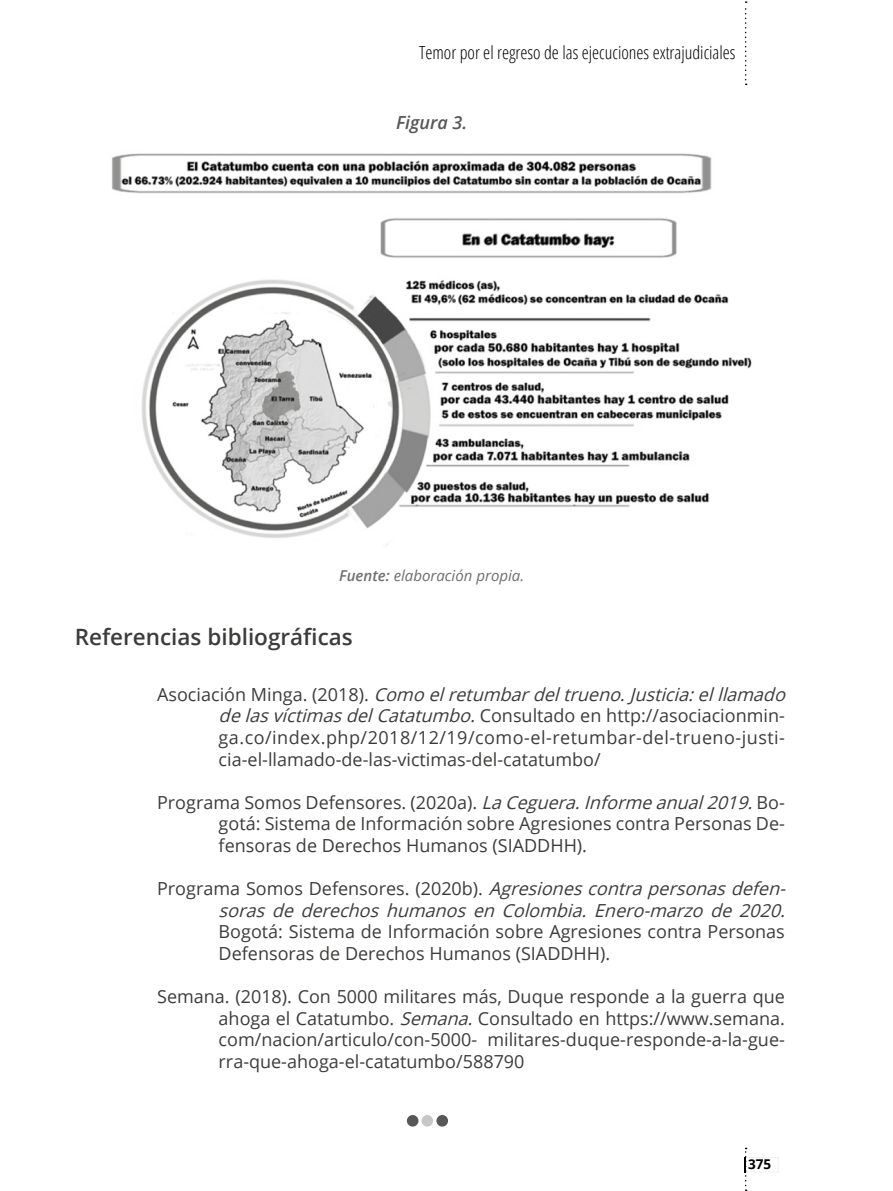
<style>
.page{position:relative;width:893px;height:1191px;background:#fff}
.page>*{position:absolute;margin:0;border:0;box-sizing:border-box;transform-origin:0 0}
.t1{font:600 22.5px "Open Sans";color:#3c3c3b}
.t2{font:18px/21.6px "Open Sans";color:#3c3c3b}
.t3{font:italic 18px/21.6px "Open Sans";color:#3c3c3b;text-align:right}
.t4{font:300 condensed 18px "Open Sans";color:#000}
.t5{font:italic 600 18px "Open Sans";color:#575756}
.t6{font:italic 15px "Open Sans";color:#706f6f}
.t7{font:700 13.5px "Open Sans";color:#000}
.s1{font-weight:600}
.s2{font-style:italic}
.s3{font-style:normal}
</style>
<div class="page">
<svg style="left:745px;top:1px;width:2px;height:84px"></svg>
<svg style="left:744px;top:1147px;width:35px;height:44px"></svg>
<img style="left:111px;top:153px;width:641px;height:392px">
<div style="left:407px;top:1115px;width:11px;height:11px;background:#575757;border-radius:50%"></div>
<div style="left:436px;top:1115px;width:12px;height:11px;background:#575757;border-radius:50%"></div>
<div style="left:421px;top:1115px;width:12px;height:11px;background:#c7c7c7;border-radius:50%"></div>
<p class="t4" style="left:419px;top:40px;width:318px">Temor por el regreso de las ejecuciones extrajudiciales</p>
<p class="t5" style="left:396px;top:110px;width:73px">Figura 3.</p>
<p class="t6" style="left:339px;top:565px;width:186px"><span class="s1">Fuente:</span> elaboración propia.</p>
<p class="t1" style="left:75px;top:621px;width:280px">Referencias bibliográficas</p>
<p class="t2" style="left:219px;top:683px;width:574px;text-indent:-61px">A s o c i a c i ó n M i n g a . ( 2 0 1 8 ) . <span class="s2">Comoelretumbardeltrueno.Justicia:elllamado delasvíctimasdelCatatumbo.</span>Consultado en http://asociacionmin&shy;ga.co/index.php/2018/12/19/como-el-retumbar-del-trueno-justi&shy;cia-el-llamado-de-las-victimas-del-catatumbo/</p>
<p class="t2" style="left:219px;top:791px;width:568px;text-align:justify;text-indent:-62px">Programa Somos Defensores. (2020a). <span class="s2">LaCeguera.Informeanual2019.</span>Bo&shy;gotá: Sistema de Información sobre Agresiones contra Personas De&shy;fensoras de Derechos Humanos (SIADDHH).</p>
<p class="t3" style="left:157px;top:877px;width:636px"><span class="s3">Programa Somos Defensores. (2020b).</span> Agresionescontrapersonasdefen&shy;soras de derechos humanos en Colombia. Enero-marzo de 2020.</p>
<p class="t2" style="left:219px;top:920px;width:568px">Bogotá: Sistema de Información sobre Agresiones contra Personas<br>Defensoras de Derechos Humanos (SIADDHH).</p>
<p class="t2" style="left:219px;top:985px;width:568px;text-align:justify;text-indent:-62px">Semana. (2018). Con 5000 militares más, Duque responde a la guerra que ahoga el Catatumbo. <span class="s2">Semana.</span>Consultado en https://www.semana. com/nacion/articulo/con-5000- militares-duque-responde-a-la-gue&shy;rra-que-ahoga-el-catatumbo/588790</p>
<p class="t7" style="left:748px;top:1154px;width:25px">375</p>
</div>
